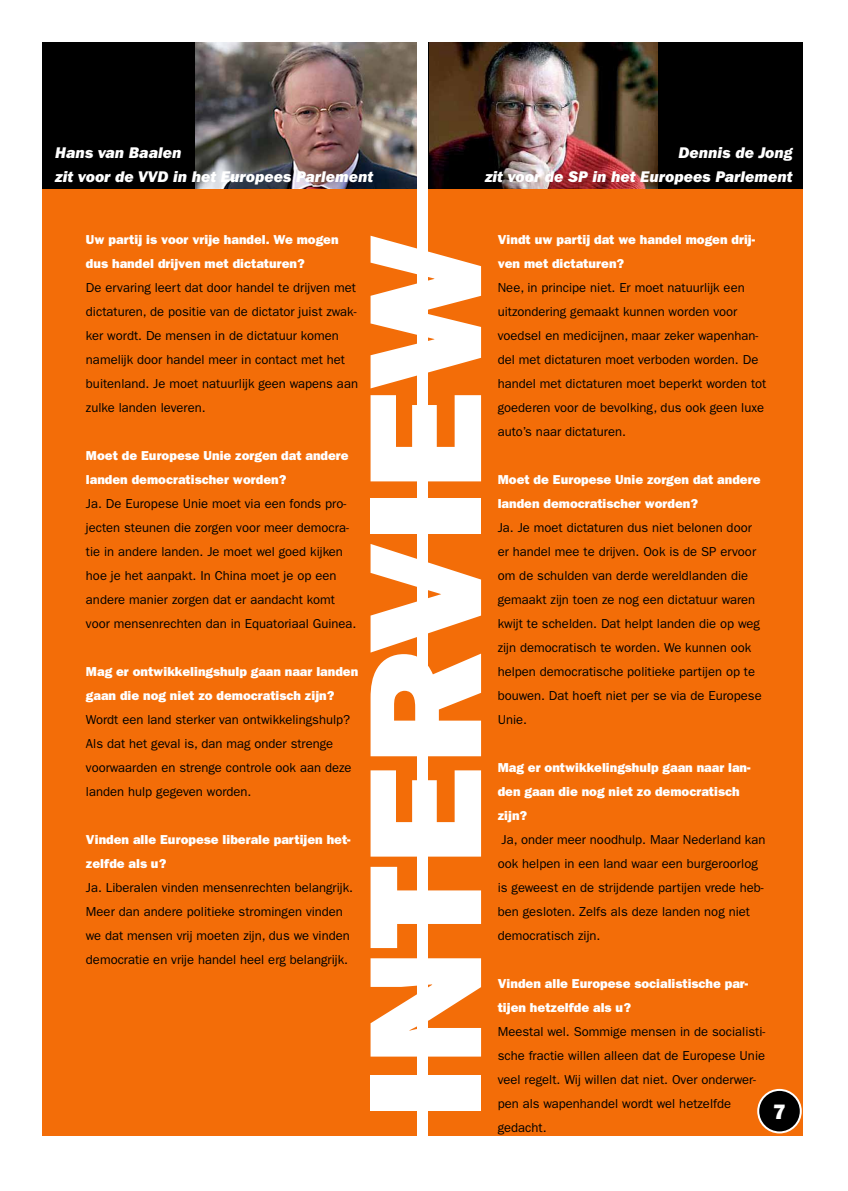
<style>
.page{position:relative;width:848px;height:1191px;background:#fff}
.page>*{position:absolute;margin:0;border:0;box-sizing:border-box;transform-origin:0 0}
.t1{font:800 161px "Franklin Gothic LT";color:#fff;scale:1.04 1}
.t2{font:800 21px "Franklin Gothic LT";color:#fff}
.t3{font:italic 800 16px/24px "Franklin Gothic LT";color:#fff}
.t4{font:13px/24px "Franklin Gothic LT";color:#000}
.t5{font:800 13px/24px "Franklin Gothic LT";color:#fff}
</style>
<div class="page">
<div style="left:43px;top:50px;width:374px;height:1085px;background:#f36d08"></div>
<div style="left:428px;top:50px;width:374px;height:1085px;background:#f36d08"></div>
<div style="left:758px;top:1090px;width:42px;height:42px;background:#000;border-radius:50%"></div>
<div style="left:757px;top:1089px;width:44px;height:44px;border:2px solid #fff;border-radius:50%"></div>
<div style="left:43px;top:43px;width:374px;height:146px;background:#000"></div>
<img style="left:195px;top:43px;width:222px;height:146px">
<div style="left:428px;top:43px;width:374px;height:146px;background:#000"></div>
<img style="left:429px;top:43px;width:228px;height:146px">
<p class="t3" style="left:55px;top:141px;width:319px">Hans van Baalen<br>zit voor de VVD in het Europees Parlement</p>
<p class="t3" style="left:485px;top:141px;width:309px;text-align:right">Dennis de Jong<br>zit voor de SP in het Europees Parlement</p>
<p class="t5" style="left:86px;top:228px;width:254px">Uw partij is voor vrije handel. We mogen dus handel drijven met dictaturen?</p>
<p class="t4" style="left:86px;top:276px;width:273px">De ervaring leert dat door handel te drijven met dictaturen, de positie van de dictator juist zwak&shy;ker wordt. De mensen in de dictatuur komen namelijk door handel meer in contact met het buitenland. Je moet natuurlijk geen wapens aan zulke landen leveren.</p>
<p class="t5" style="left:86px;top:444px;width:264px">Moet de Europese Unie zorgen dat andere landen democratischer worden?</p>
<p class="t4" style="left:86px;top:492px;width:272px">Ja. De Europese Unie moet via een fonds pro&shy;jecten steunen die zorgen voor meer democra&shy;tie in andere landen. Je moet wel goed kijken hoe je het aanpakt. In China moet je op een andere manier zorgen dat er aandacht komt voor mensenrechten dan in Equatoriaal Guinea.</p>
<p class="t5" style="left:86px;top:660px;width:274px">Mag er ontwikkelingshulp gaan naar landen gaan die nog niet zo democratisch zijn?</p>
<p class="t4" style="left:86px;top:708px;width:267px">Wordt een land sterker van ontwikkelingshulp?<br>Als dat het geval is, dan mag onder strenge voorwaarden en strenge controle ook aan deze landen hulp gegeven worden.</p>
<p class="t5" style="left:86px;top:828px;width:266px">Vinden alle Europese liberale partijen het&shy;zelfde als u?</p>
<p class="t4" style="left:86px;top:876px;width:269px">Ja. Liberalen vinden mensenrechten belangrijk.<br>Meer dan andere politieke stromingen vinden we dat mensen vrij moeten zijn, dus we vinden democratie en vrije handel heel erg belangrijk.</p>
<h1 class="t1" style="left:362px;top:1120px;width:852px;rotate:-90deg">INTERVIEW</h1>
<p class="t5" style="left:497px;top:228px;width:259px">Vindt uw partij dat we handel mogen drij&shy;ven met dictaturen?</p>
<p class="t4" style="left:497px;top:276px;width:270px">Nee, in principe niet. Er moet natuurlijk een uitzondering gemaakt kunnen worden voor voedsel en medicijnen, maar zeker wapenhan&shy;del met dictaturen moet verboden worden. De handel met dictaturen moet beperkt worden tot goederen voor de bevolking, dus ook geen luxe auto’s naar dictaturen.</p>
<p class="t5" style="left:497px;top:468px;width:264px">Moet de Europese Unie zorgen dat andere landen democratischer worden?</p>
<p class="t4" style="left:497px;top:516px;width:265px">Ja. Je moet dictaturen dus niet belonen door er handel mee te drijven. Ook is de SP ervoor om de schulden van derde wereldlanden die gemaakt zijn toen ze nog een dictatuur waren kwijt te schelden. Dat helpt landen die op weg zijn democratisch te worden. We kunnen ook helpen democratische politieke partijen op te bouwen. Dat hoeft niet per se via de Europese Unie.</p>
<p class="t5" style="left:497px;top:756px;width:254px">Mag er ontwikkelingshulp gaan naar lan&shy;den gaan die nog niet zo democratisch zijn?</p>
<p class="t4" style="left:497px;top:828px;width:269px">Ja, onder meer noodhulp. Maar Nederland kan ook helpen in een land waar een burgeroorlog is geweest en de strijdende partijen vrede heb&shy;ben gesloten. Zelfs als deze landen nog niet democratisch zijn.</p>
<p class="t5" style="left:497px;top:972px;width:252px">Vinden alle Europese socialistische par&shy;tijen hetzelfde als u?</p>
<p class="t4" style="left:497px;top:1020px;width:269px">Meestal wel. Sommige mensen in de socialisti&shy;sche fractie willen alleen dat de Europese Unie veel regelt. Wij willen dat niet. Over onderwer&shy;pen als wapenhandel wordt wel hetzelfde gedacht.</p>
<h2 class="t2" style="left:773px;top:1103px;width:14px">7</h2>
</div>
